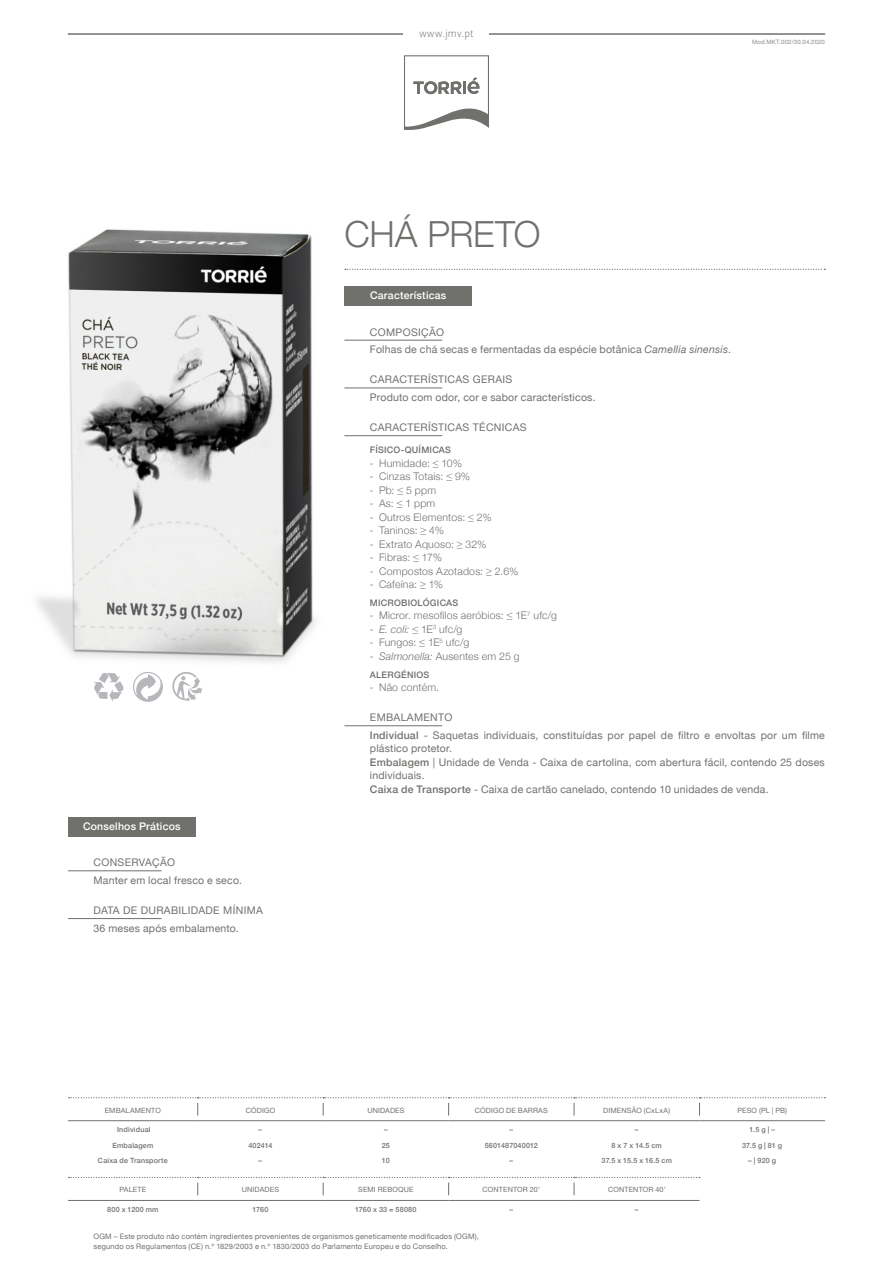
<style>
.page{position:relative;width:893px;height:1263px;background:#fff}
.page>*{position:absolute;margin:0;border:0;box-sizing:border-box;transform-origin:0 0}
.PS___Titulos___Produ{font:300 36px "Helvetica Neue";letter-spacing:-.005em;color:#70706d}
.PS___Texto_Geral__Id{font:10.5px/13.5px "Helvetica Neue";letter-spacing:.02em;color:#70706d}
.t1{font:300 10.5px "Helvetica Neue";letter-spacing:.02em;color:#70706d}
.PS___Titulos___Regua{font:10.5px "Helvetica Neue";letter-spacing:.03em;color:#70706d}
.PS___Titulos___Caixa{font:500 10.5px "Helvetica Neue";letter-spacing:.02em;color:#fff}
.t2{font:10.5px "Leitura Sans Grot 1";color:#70706d}
.PS___Texto_Geral___M{font:500 9px "Helvetica Neue";letter-spacing:.025em;color:#70706d}
.t3{font:7.5px/10.5px "Helvetica Neue";letter-spacing:.025em;color:#70706d}
.PS___Tabelas___Texto{font:500 7.2px "Helvetica Neue";letter-spacing:.025em;color:#70706d}
.PS___Tabelas___First{font:7.2px "Helvetica Neue";letter-spacing:.025em;color:#70706d}
.PS___Tabelas___Notas{font:6px "Helvetica Neue";letter-spacing:.025em;color:#8d8a89}
.s1{font-style:italic}
.s2{font-weight:500}
</style>
<div class="page">
<img style="left:37px;top:229px;width:279px;height:434px">
<svg style="left:133px;top:672px;width:30px;height:30px"></svg>
<svg style="left:94px;top:673px;width:30px;height:29px"></svg>
<svg style="left:172px;top:672px;width:30px;height:30px"></svg>
<svg style="left:345px;top:269px;width:480px;height:1px"></svg>
<hr style="left:344px;top:340px;width:98px;height:1px;background:#70706d">
<hr style="left:344px;top:388px;width:98px;height:1px;background:#70706d">
<hr style="left:344px;top:435px;width:98px;height:1px;background:#70706d">
<hr style="left:344px;top:725px;width:98px;height:1px;background:#70706d">
<hr style="left:68px;top:870px;width:94px;height:1px;background:#70706d">
<hr style="left:68px;top:918px;width:94px;height:1px;background:#70706d">
<div style="left:344px;top:286px;width:128px;height:20px;background:#70706d"></div>
<div style="left:68px;top:817px;width:128px;height:19px;background:#70706d"></div>
<hr style="left:68px;top:1120px;width:130px;height:1px;background:#70706d">
<hr style="left:198px;top:1120px;width:125px;height:1px;background:#70706d">
<hr style="left:323px;top:1120px;width:126px;height:1px;background:#70706d">
<hr style="left:449px;top:1120px;width:125px;height:1px;background:#70706d">
<hr style="left:574px;top:1120px;width:125px;height:1px;background:#70706d">
<hr style="left:699px;top:1120px;width:126px;height:1px;background:#70706d">
<svg style="left:69px;top:1097px;width:756px;height:18px"></svg>
<hr style="left:68px;top:1200px;width:130px;height:1px;background:#70706d">
<hr style="left:198px;top:1200px;width:125px;height:1px;background:#70706d">
<hr style="left:323px;top:1200px;width:126px;height:1px;background:#70706d">
<hr style="left:449px;top:1200px;width:125px;height:1px;background:#70706d">
<hr style="left:574px;top:1200px;width:125px;height:1px;background:#70706d">
<svg style="left:69px;top:1177px;width:631px;height:18px"></svg>
<hr style="left:68px;top:34px;width:336px;height:1px;background:#70706d">
<hr style="left:487px;top:34px;width:338px;height:1px;background:#70706d">
<div style="left:404px;top:17px;width:85px;height:34px;background:#fff"></div>
<svg style="left:404px;top:55px;width:85px;height:75px"></svg>
<p class="t2" style="left:419px;top:27px;width:56px">www.jmv.pt</p>
<p class="PS___Titulos___Produ" style="left:344px;top:213px;width:198px">CHÁ PRETO</p>
<p class="PS___Tabelas___Notas" style="left:752px;top:39px;width:74px">Mod.M KT.002/30.04.2020</p>
<p class="PS___Titulos___Caixa" style="left:83px;top:818px;width:99px">Conselhos Práticos</p>
<p class="PS___Titulos___Regua" style="left:94px;top:856px;width:83px">Conservação</p>
<p class="PS___Texto_Geral__Id" style="left:94px;top:873px;width:150px">M anter em local fresco e seco.</p>
<p class="PS___Titulos___Regua" style="left:94px;top:904px;width:171px">Data de Du rabilidade M ínima</p>
<p class="PS___Texto_Geral__Id" style="left:94px;top:921px;width:147px">36 meses após embalamento.</p>
<p class="PS___Titulos___Caixa" style="left:370px;top:287px;width:78px">Características</p>
<p class="PS___Titulos___Regua" style="left:370px;top:326px;width:76px">Composição</p>
<p class="PS___Texto_Geral__Id" style="left:370px;top:343px;width:363px">Folhas de chá secas e fermentadas da espécie botânica <span class="s1">Camellia sinensis</span>.</p>
<p class="PS___Titulos___Regua" style="left:370px;top:373px;width:144px">Características Gerais</p>
<p class="PS___Texto_Geral__Id" style="left:370px;top:390px;width:227px">Produto com odor, cor e sabor característicos.</p>
<p class="PS___Titulos___Regua" style="left:370px;top:421px;width:158px">Características Téc nicas</p>
<p class="PS___Texto_Geral___M" style="left:370px;top:443px;width:82px">Físico-Químicas</p>
<p class="t1" style="left:370px;top:456px;width:94px">- Humidade: ≤ 10%</p>
<p class="t1" style="left:370px;top:470px;width:102px">- Cinzas Totais: ≤ 9%</p>
<p class="t1" style="left:370px;top:483px;width:68px">- Pb: ≤ 5 ppm</p>
<p class="t1" style="left:370px;top:497px;width:67px">- As: ≤ 1 ppm</p>
<p class="t1" style="left:370px;top:510px;width:124px">- Outros Elementos: ≤ 2%</p>
<p class="t1" style="left:370px;top:524px;width:76px">- Taninos: ≥ 4%</p>
<p class="t1" style="left:370px;top:537px;width:118px">- Extrato Aquoso: ≥ 32%</p>
<p class="t1" style="left:370px;top:551px;width:74px">- Fibras: ≤ 17%</p>
<p class="t1" style="left:370px;top:564px;width:150px">- Compostos Azotados: ≥ 2.6%</p>
<p class="t1" style="left:370px;top:578px;width:75px">- Cafeína: ≥ 1%</p>
<p class="PS___Texto_Geral___M" style="left:370px;top:595px;width:90px">Microbiológicas</p>
<p class="t1" style="left:370px;top:609px;width:188px">- Micror. mesofilos aeróbios: ≤ 1E<sup>7</sup> ufc/g</p>
<p class="t1" style="left:370px;top:623px;width:94px">- <span class="s1">E. coli:</span> ≤ 1E<sup>3</sup> ufc/g</p>
<p class="t1" style="left:370px;top:636px;width:101px">- Fungos: ≤ 1E<sup>5</sup> ufc/g</p>
<p class="t1" style="left:370px;top:650px;width:151px">- <span class="s1">Salmonella:</span> Ausentes em 25 g</p>
<p class="PS___Texto_Geral___M" style="left:370px;top:667px;width:50px">ALERG ÉNIOS</p>
<p class="t1" style="left:370px;top:681px;width:71px">- Não contém.</p>
<p class="PS___Titulos___Regua" style="left:370px;top:711px;width:84px">Embalamento</p>
<p class="PS___Texto_Geral__Id" style="left:370px;top:728px;width:456px"><span class="s2">Individual</span> - Saquetas individuais, constituídas por papel de filtro e envoltas por um filme plástico protetor.</p>
<p class="PS___Texto_Geral__Id" style="left:370px;top:755px;width:456px"><span class="s2">Embalagem</span> | Unidade de Venda - Caixa de cartolina, com abertura fácil, contendo 25 doses individuais.</p>
<p class="PS___Texto_Geral__Id" style="left:370px;top:782px;width:400px"><span class="s2">Caixa de Transporte</span> - Caixa de cartão canelado, contendo 10 unidades de venda.</p>
<p class="PS___Tabelas___First" style="left:105px;top:1106px;width:58px">Embalamento</p>
<p class="PS___Tabelas___First" style="left:246px;top:1106px;width:31px">Código</p>
<p class="PS___Tabelas___First" style="left:367px;top:1106px;width:39px">Unidades</p>
<p class="PS___Tabelas___First" style="left:475px;top:1106px;width:74px">Código de Barras</p>
<p class="PS___Tabelas___First" style="left:603px;top:1106px;width:11px">DIMENSÃO</p>
<p class="PS___Tabelas___First" style="left:644px;top:1106px;width:28px">(CxLxA)</p>
<p class="PS___Tabelas___First" style="left:738px;top:1106px;width:6px">PESO</p>
<p class="PS___Tabelas___First" style="left:759px;top:1106px;width:29px">(PL | PB)</p>
<p class="PS___Tabelas___Texto" style="left:117px;top:1123px;width:35px">Individual</p>
<p class="PS___Tabelas___Texto" style="left:259px;top:1123px;width:5px">–</p>
<p class="PS___Tabelas___Texto" style="left:384px;top:1123px;width:5px">–</p>
<p class="PS___Tabelas___Texto" style="left:509px;top:1123px;width:5px">–</p>
<p class="PS___Tabelas___Texto" style="left:635px;top:1123px;width:5px">–</p>
<p class="PS___Tabelas___Texto" style="left:749px;top:1123px;width:27px">1.5 g | –</p>
<p class="PS___Tabelas___Texto" style="left:112px;top:1139px;width:43px">Embalagem</p>
<p class="PS___Tabelas___Texto" style="left:248px;top:1139px;width:25px">402414</p>
<p class="PS___Tabelas___Texto" style="left:382px;top:1139px;width:10px">25</p>
<p class="PS___Tabelas___Texto" style="left:485px;top:1139px;width:55px">5601487040012</p>
<p class="PS___Tabelas___Texto" style="left:612px;top:1139px;width:52px">8 x 7 x 14.5 cm</p>
<p class="PS___Tabelas___Texto" style="left:742px;top:1139px;width:42px">37.5 g | 81 g</p>
<p class="PS___Tabelas___Texto" style="left:98px;top:1155px;width:71px">Caixa de Transporte</p>
<p class="PS___Tabelas___Texto" style="left:259px;top:1155px;width:5px">–</p>
<p class="PS___Tabelas___Texto" style="left:382px;top:1155px;width:9px">10</p>
<p class="PS___Tabelas___Texto" style="left:509px;top:1155px;width:5px">–</p>
<p class="PS___Tabelas___Texto" style="left:602px;top:1155px;width:72px">37.5 x 15.5 x 16.5 cm</p>
<p class="PS___Tabelas___Texto" style="left:748px;top:1155px;width:29px">– | 920 g</p>
<p class="PS___Tabelas___First" style="left:119px;top:1185px;width:28px">Palete</p>
<p class="PS___Tabelas___First" style="left:242px;top:1185px;width:39px">Unidades</p>
<p class="PS___Tabelas___First" style="left:358px;top:1185px;width:57px">Semi Reboqu e</p>
<p class="PS___Tabelas___First" style="left:483px;top:1185px;width:12px">CONTENTOR</p>
<p class="PS___Tabelas___First" style="left:530px;top:1185px;width:12px">20’</p>
<p class="PS___Tabelas___First" style="left:608px;top:1185px;width:12px">CONTENTOR</p>
<p class="PS___Tabelas___First" style="left:655px;top:1185px;width:12px">40’</p>
<p class="PS___Tabelas___Texto" style="left:107px;top:1203px;width:53px">800 x 1200 mm</p>
<p class="PS___Tabelas___Texto" style="left:252px;top:1203px;width:17px">1760</p>
<p class="PS___Tabelas___Texto" style="left:355px;top:1203px;width:63px">1760 x 33 = 58080</p>
<p class="PS___Tabelas___Texto" style="left:509px;top:1203px;width:5px">–</p>
<p class="PS___Tabelas___Texto" style="left:635px;top:1203px;width:5px">–</p>
<p class="t3" style="left:94px;top:1230px;width:387px">OGM – Este produto não contém ingredientes provenientes de organismos geneticamente modificados (OGM), segundo os Regulamentos (CE) n.º 1829/2003 e n.º 1830/2003 do Parlamento Europeu e do Conselho.</p>
</div>
